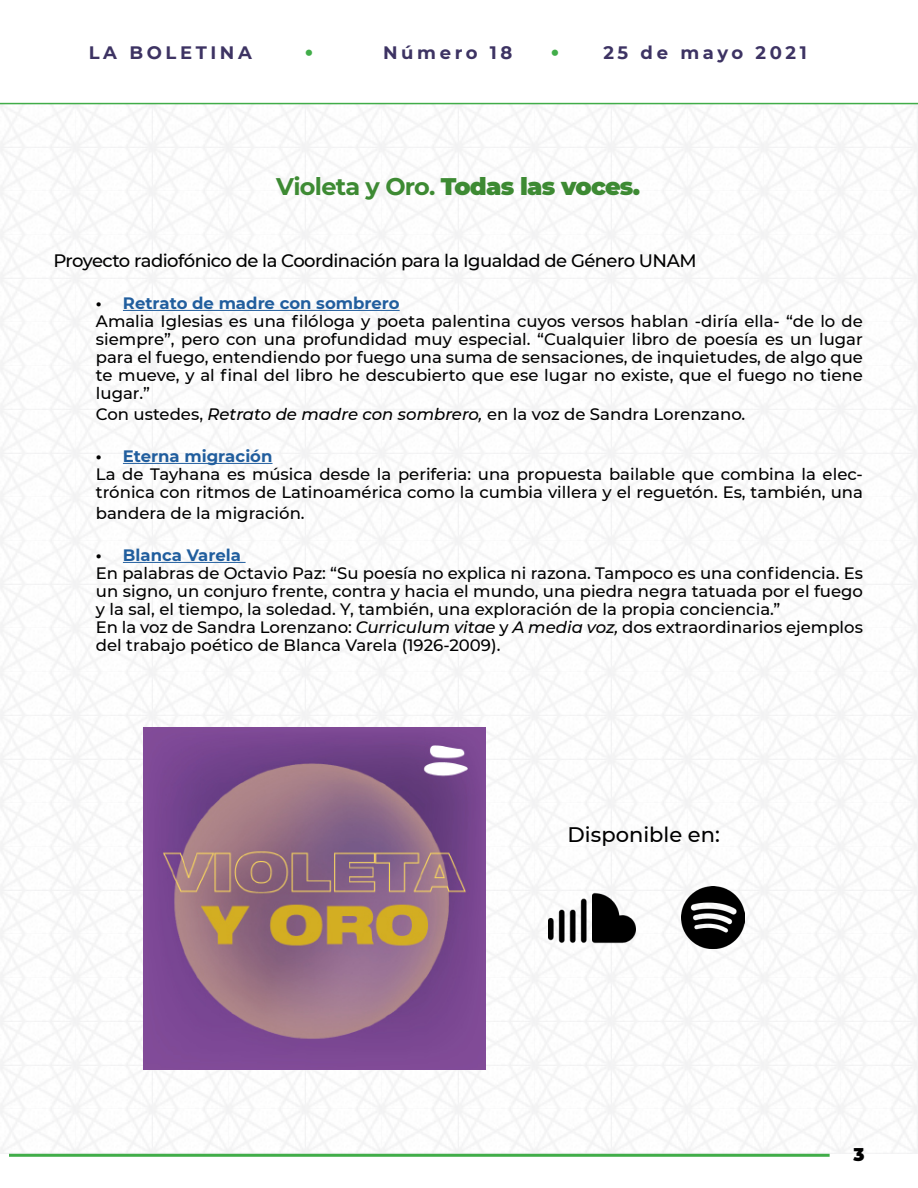
<style>
.page{position:relative;width:918px;height:1188px;background:#fff}
.page>*{position:absolute;margin:0;border:0;box-sizing:border-box;transform-origin:0 0}
.t1{font:900 24px "Montserrat";letter-spacing:-.03em;color:#3d8a33}
.t2{font:500 21px "Montserrat";color:#000}
.t3{font:500 18px "Montserrat";letter-spacing:-.03em;color:#000}
.t4{font:700 18px "Montserrat";letter-spacing:.2em;color:#3d3363}
.t5{font:18px "Museo Sans Cyrl 300";color:#41ad49}
.t6{font:900 18px "Montserrat";color:#000}
.t7{font:500 16.5px/18px "Montserrat";color:#000}
.s1{font-weight:700}
.s2{font-weight:700;color:#215e9e}
.s3{font-style:italic}
</style>
<div class="page">
<img style="left:1px;top:104px;width:916px;height:1049px">
<hr style="left:9px;top:1154px;width:821px;height:3px;background:#41ad49">
<hr style="left:0;top:103px;width:918px;height:1px;background:#41ad49">
<img style="left:144px;top:727px;width:342px;height:342px">
<img style="left:548px;top:874px;width:87px;height:87px">
<img style="left:682px;top:887px;width:62px;height:62px">
<hr style="left:123px;top:310px;width:277px;height:1px;background:#215e9e">
<hr style="left:123px;top:463px;width:150px;height:1px;background:#215e9e">
<hr style="left:123px;top:562px;width:123px;height:1px;background:#215e9e">
<p class="t4" style="left:89px;top:40px;width:165px">LA BOLETINA</p>
<p class="t5" style="left:305px;top:43px;width:10px">∞</p>
<p class="t4" style="left:383px;top:40px;width:131px">Número 18</p>
<p class="t5" style="left:551px;top:43px;width:10px">∞</p>
<p class="t4" style="left:603px;top:40px;width:205px">25 de mayo 2021</p>
<h1 class="t1" style="left:276px;top:168px;width:365px"><span class="s1">Violeta y Oro.</span> Todas las voces.</h1>
<p class="t3" style="left:53px;top:248px;width:645px">Proyecto radiofónico de la Coordinación para la Igualdad de Género UNAM</p>
<p class="t7" style="left:96px;top:294px;width:769px"><span class="s1">•</span> <span class="s2">Retrato de madre con sombrero<br></span>Amalia Iglesias es una filóloga y poeta palentina cuyos versos hablan -diría ella- “de lo de siempre”, pero con una profundidad muy especial. “Cualquier libro de poesía es un lugar para el fuego, entendiendo por fuego una suma de sensaciones, de inquietudes, de algo que te mueve, y al final del libro he descubierto que ese lugar no existe, que el fuego no tiene lugar.”</p>
<p class="t7" style="left:96px;top:405px;width:651px">Con ustedes, <span class="s3">Retrato de madre con sombrero,</span> en la voz de Sandra Lorenzano.</p>
<p class="t7" style="left:96px;top:447px;width:769px"><span class="s1">•</span> <span class="s2">Eterna migración<br></span>La de Tayhana es música desde la periferia: una propuesta bailable que combina la elec&shy;trónica con ritmos de Latinoamérica como la cumbia villera y el reguetón. Es, también, una</p>
<p class="t7" style="left:96px;top:504px;width:210px">bandera de la migración.</p>
<p class="t7" style="left:96px;top:546px;width:769px"><span class="s1">•</span> <span class="s2">Blanca Varela<br></span>En palabras de Octavio Paz: “Su poesía no explica ni razona. Tampoco es una confidencia. Es un signo, un conjuro frente, contra y hacia el mundo, una piedra negra tatuada por el fuego y la sal, el tiempo, la soledad. Y, también, una exploración de la propia conciencia.”<br>En la voz de Sandra Lorenzano: <span class="s3">Curriculum vitae</span> y <span class="s3">A media voz,</span> dos extraordinarios ejemplos del trabajo poético de Blanca Varela (1926-2009).</p>
<p class="t2" style="left:568px;top:820px;width:154px">Disponible en:</p>
<p class="t6" style="left:853px;top:1141px;width:13px">3</p>
</div>
